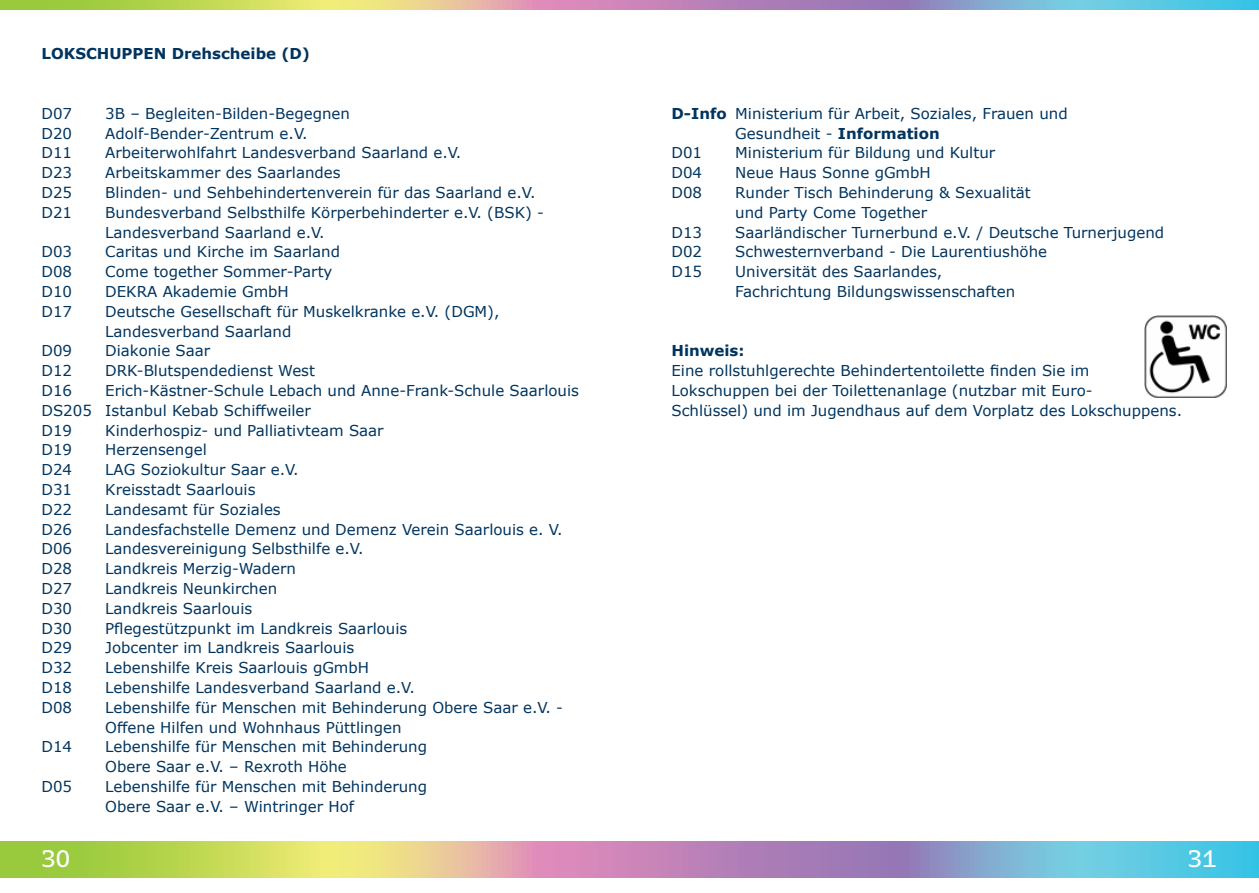
<style>
.page{position:relative;width:1259px;height:893px;background:#fff}
.page>*{position:absolute;margin:0;border:0;box-sizing:border-box;transform-origin:0 0}
.t1{font:24px "Saar Pro";color:#fff}
.t2{font:15px/19.8px "Verdana";color:#00345e}
.t3{font:700 15px "Verdana";color:#00345e}
.s1{font-weight:700}
</style>
<div class="page">
<svg style="left:0;top:841px;width:1259px;height:36px;background:#abb2a0"></svg>
<svg style="left:0;top:0;width:1259px;height:9px;background:#abb2a0"></svg>
<img style="left:1144px;top:315px;width:82px;height:83px">
<p class="t3" style="left:41px;top:43px;width:270px">LOKSCHUPPEN Drehscheibe (D)</p>
<p class="t2" style="left:41px;top:103px;width:32px">D07</p>
<p class="t2" style="left:105px;top:103px;width:246px">3B – Begleiten-Bilden-Begegnen</p>
<p class="t2" style="left:41px;top:123px;width:32px">D20</p>
<p class="t2" style="left:105px;top:123px;width:204px">Adolf-Bender-Zentrum e.V.</p>
<p class="t2" style="left:41px;top:143px;width:32px">D11</p>
<p class="t2" style="left:105px;top:143px;width:358px">Arbeiterwohlfahrt Landesverband Saarland e.V.</p>
<p class="t2" style="left:41px;top:163px;width:32px">D23</p>
<p class="t2" style="left:105px;top:163px;width:237px">Arbeitskammer des Saarlandes</p>
<p class="t2" style="left:41px;top:182px;width:32px">D25</p>
<p class="t2" style="left:105px;top:182px;width:432px">Blinden- und Sehbehindertenverein für das Saarland e.V.</p>
<p class="t2" style="left:41px;top:202px;width:32px">D21</p>
<p class="t2" style="left:105px;top:202px;width:440px">Bundesverband Selbsthilfe Körperbehinderter e.V. (BSK) -<br>Landesverband Saarland e.V.</p>
<p class="t2" style="left:41px;top:242px;width:32px">D03</p>
<p class="t2" style="left:105px;top:242px;width:236px">Caritas und Kirche im Saarland</p>
<p class="t2" style="left:41px;top:262px;width:32px">D08</p>
<p class="t2" style="left:105px;top:262px;width:229px">Come together Sommer-Party</p>
<p class="t2" style="left:41px;top:281px;width:32px">D10</p>
<p class="t2" style="left:105px;top:281px;width:185px">DEKRA Akademie GmbH</p>
<p class="t2" style="left:41px;top:301px;width:32px">D17</p>
<p class="t2" style="left:105px;top:301px;width:396px">Deutsche Gesellschaft für Muskelkranke e.V. (DGM),<br>Landesverband Saarland</p>
<p class="t2" style="left:41px;top:341px;width:32px">D09</p>
<p class="t2" style="left:105px;top:341px;width:107px">Diakonie Saar</p>
<p class="t2" style="left:41px;top:361px;width:32px">D12</p>
<p class="t2" style="left:105px;top:361px;width:211px">DRK-Blutspendedienst West</p>
<p class="t2" style="left:41px;top:380px;width:32px">D16</p>
<p class="t2" style="left:41px;top:380px;width:539px;text-indent:64px">Erich-Kästner-Schule Lebach und Anne-Frank-Schule Saarlouis<br>DS205 Istanbul Kebab Schiffweiler<br>D19</p>
<p class="t2" style="left:105px;top:420px;width:280px">Kinderhospiz- und Palliativteam Saar</p>
<p class="t2" style="left:41px;top:440px;width:32px">D19</p>
<p class="t2" style="left:105px;top:440px;width:103px">Herzensengel</p>
<p class="t2" style="left:41px;top:460px;width:32px">D24</p>
<p class="t2" style="left:105px;top:460px;width:195px">LAG Soziokultur Saar e.V.</p>
<p class="t2" style="left:41px;top:479px;width:32px">D31</p>
<p class="t2" style="left:105px;top:479px;width:152px">Kreisstadt Saarlouis</p>
<p class="t2" style="left:41px;top:499px;width:32px">D22</p>
<p class="t2" style="left:105px;top:499px;width:177px">Landesamt für Soziales</p>
<p class="t2" style="left:41px;top:519px;width:32px">D26</p>
<p class="t2" style="left:105px;top:519px;width:459px">Landesfachstelle Demenz und Demenz Verein Saarlouis e. V.</p>
<p class="t2" style="left:41px;top:539px;width:32px">D06</p>
<p class="t2" style="left:105px;top:539px;width:260px">Landesvereinigung Selbsthilfe e.V.</p>
<p class="t2" style="left:41px;top:559px;width:32px">D28</p>
<p class="t2" style="left:105px;top:559px;width:192px">Landkreis Merzig-Wadern</p>
<p class="t2" style="left:41px;top:578px;width:32px">D27</p>
<p class="t2" style="left:105px;top:578px;width:173px">Landkreis Neunkirchen</p>
<p class="t2" style="left:41px;top:598px;width:32px">D30</p>
<p class="t2" style="left:105px;top:598px;width:148px">Landkreis Saarlouis</p>
<p class="t2" style="left:41px;top:618px;width:32px">D30</p>
<p class="t2" style="left:105px;top:618px;width:304px">Pflegestützpunkt im Landkreis Saarlouis</p>
<p class="t2" style="left:41px;top:638px;width:32px">D29</p>
<p class="t2" style="left:105px;top:638px;width:251px">Jobcenter im Landkreis Saarlouis</p>
<p class="t2" style="left:41px;top:658px;width:32px">D32</p>
<p class="t2" style="left:105px;top:658px;width:265px">Lebenshilfe Kreis Saarlouis gGmbH</p>
<p class="t2" style="left:41px;top:677px;width:32px">D18</p>
<p class="t2" style="left:105px;top:677px;width:311px">Lebenshilfe Landesverband Saarland e.V.</p>
<p class="t2" style="left:41px;top:697px;width:32px">D08</p>
<p class="t2" style="left:105px;top:697px;width:459px">Lebenshilfe für Menschen mit Behinderung Obere Saar e.V. -<br>Offene Hilfen und Wohnhaus Püttlingen</p>
<p class="t2" style="left:41px;top:737px;width:32px">D14</p>
<p class="t2" style="left:105px;top:737px;width:323px">Lebenshilfe für Menschen mit Behinderung<br>Obere Saar e.V. – Rexroth Höhe</p>
<p class="t2" style="left:41px;top:776px;width:32px">D05</p>
<p class="t2" style="left:105px;top:776px;width:323px">Lebenshilfe für Menschen mit Behinderung<br>Obere Saar e.V. – Wintringer Hof</p>
<p class="t2" style="left:671px;top:103px;width:398px"><span class="s1">D-Info</span> Ministerium für Arbeit, Soziales, Frauen und</p>
<p class="t2" style="left:735px;top:123px;width:206px">Gesundheit - <span class="s1">Information</span></p>
<p class="t2" style="left:671px;top:143px;width:32px">D01</p>
<p class="t2" style="left:735px;top:143px;width:261px">Ministerium für Bildung und Kultur</p>
<p class="t2" style="left:671px;top:163px;width:32px">D04</p>
<p class="t2" style="left:735px;top:163px;width:197px">Neue Haus Sonne gGmbH</p>
<p class="t2" style="left:671px;top:182px;width:32px">D08</p>
<p class="t2" style="left:735px;top:182px;width:297px">Runder Tisch Behinderung &amp; Sexualität und Party Come Together</p>
<p class="t2" style="left:671px;top:222px;width:32px">D13</p>
<p class="t2" style="left:735px;top:222px;width:430px">Saarländischer Turnerbund e.V. / Deutsche Turnerjugend</p>
<p class="t2" style="left:671px;top:242px;width:32px">D02</p>
<p class="t2" style="left:735px;top:242px;width:313px">Schwesternverband - Die Laurentiushöhe</p>
<p class="t2" style="left:671px;top:262px;width:32px">D15</p>
<p class="t2" style="left:735px;top:262px;width:281px">Universität des Saarlandes,<br>Fachrichtung Bildungswissenschaften</p>
<p class="t3" style="left:671px;top:340px;width:75px">Hinweis:</p>
<p class="t2" style="left:671px;top:361px;width:512px">Eine rollstuhlgerechte Behindertentoilette finden Sie im<br>Lokschuppen bei der Toilettenanlage (nutzbar mit Euro-<br>Schlüssel) und im Jugendhaus auf dem Vorplatz des Lokschuppens.</p>
<h1 class="t1" style="left:41px;top:844px;width:30px">30</h1>
<h1 class="t1" style="left:1187px;top:844px;width:30px">31</h1>
</div>
